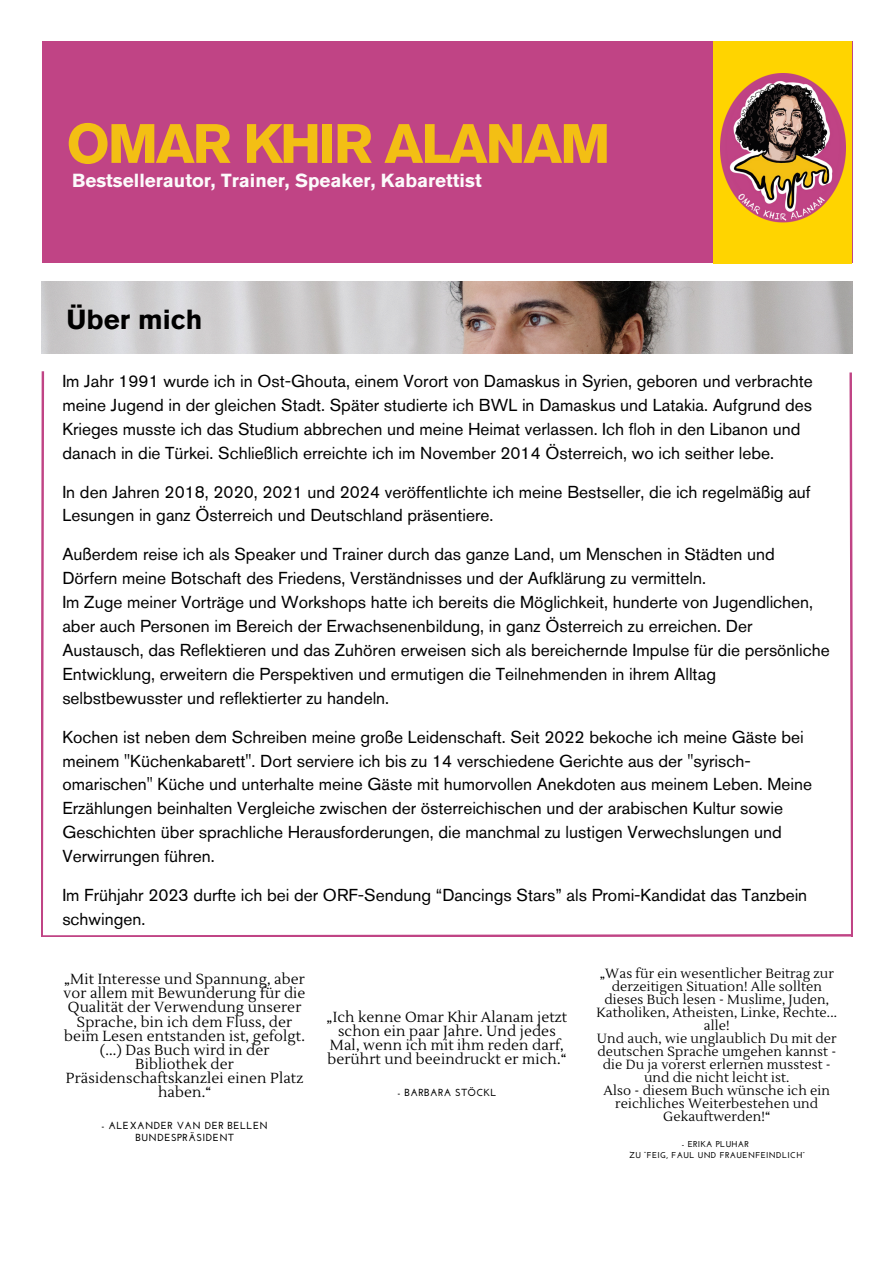
<style>
.page{position:relative;width:894px;height:1263px;background:#fff}
.page>*{position:absolute;margin:0;border:0;box-sizing:border-box;transform-origin:0 0}
.t1{font:700 54.9px "Akzidenz Grotesk Pro";letter-spacing:-.04em;color:#f3bf14}
.t2{font:700 27.45px "Akzidenz Grotesk Pro";color:#000}
.t3{font:700 18.9px "Akzidenz Grotesk Pro";color:#fcfafb}
.t4{font:17.25px/23.9px "Akzidenz Grotesk Pro";color:#000}
.t5{font:14.55px/14.1px "Lustria";letter-spacing:.01em;color:#000;text-align:center}
.t6{font:13.35px/12.9px "Lustria";letter-spacing:.01em;color:#000;text-align:center}
.t7{font:700 10.2px "Josefin Sans";letter-spacing:.04em;color:#000}
.t8{font:700 8.55px "Josefin Sans";letter-spacing:.04em;color:#000}
</style>
<div class="page">
<div style="left:42px;top:42px;width:810px;height:221px;background:#c04485"></div>
<div style="left:713px;top:42px;width:138px;height:221px;background:#ffd400"></div>
<img style="left:720px;top:74px;width:125px;height:149px">
<img style="left:42px;top:281px;width:810px;height:72px">
<svg style="left:42px;top:371px;width:810px;height:565px"></svg>
<p class="t1" style="left:66px;top:122px;width:545px">OMAR KHIR ALANAM</p>
<p class="t3" style="left:72px;top:173px;width:411px">Bestsellerautor, Trainer, Speaker, Kabarettist</p>
<p class="t2" style="left:66px;top:308px;width:137px">Über mich</p>
<p class="t4" style="left:62px;top:371px;width:751px">Im Jahr 1991 wurde ich in Ost-Ghouta, einem Vorort von Damaskus in Syrien, geboren und verbrachte meine Jugend in der gleichen Stadt. Später studierte ich BWL in Damaskus und Latakia. Aufgrund des Krieges musste ich das Studium abbrechen und meine Heimat verlassen. Ich floh in den Libanon und danach in die Türkei. Schließlich erreichte ich im November 2014 Österreich, wo ich seither lebe.</p>
<p class="t4" style="left:62px;top:481px;width:749px">In den Jahren 2018, 2020, 2021 und 2024 veröffentlichte ich meine Bestseller, die ich regelmäßig auf<br>Lesungen in ganz Österreich und Deutschland präsentiere.</p>
<p class="t4" style="left:62px;top:544px;width:713px">Außerdem reise ich als Speaker und Trainer durch das ganze Land, um Menschen in Städten und<br>Dörfern meine Botschaft des Friedens, Verständnisses und der Aufklärung zu vermitteln.</p>
<p class="t4" style="left:62px;top:592px;width:768px">Im Zuge meiner Vorträge und Workshops hatte ich bereits die Möglichkeit, hunderte von Jugendlichen, aber auch Personen im Bereich der Erwachsenenbildung, in ganz Österreich zu erreichen. Der Austausch, das Reflektieren und das Zuhören erweisen sich als bereichernde Impulse für die persönliche Entwicklung, erweitern die Perspektiven und ermutigen die Teilnehmenden in ihrem Alltag selbstbewusster und reflektierter zu handeln.</p>
<p class="t4" style="left:62px;top:726px;width:751px">Kochen ist neben dem Schreiben meine große Leidenschaft. Seit 2022 bekoche ich meine Gäste bei meinem "Küchenkabarett". Dort serviere ich bis zu 14 verschiedene Gerichte aus der "syrisch&shy;omarischen" Küche und unterhalte meine Gäste mit humorvollen Anekdoten aus meinem Leben. Meine Erzählungen beinhalten Vergleiche zwischen der österreichischen und der arabischen Kultur sowie Geschichten über sprachliche Herausforderungen, die manchmal zu lustigen Verwechslungen und Verwirrungen führen.</p>
<p class="t4" style="left:62px;top:885px;width:746px">Im Frühjahr 2023 durfte ich bei der ORF-Sendung “Dancings Stars” als Promi-Kandidat das Tanzbein schwingen.</p>
<p class="t5" style="left:64px;top:972px;width:243px">„Mit Interesse und Spannung, aber vor allem mit Bewunderung für die<br>Qualität der Verwendung unserer<br>Sprache, bin ich dem Fluss, der beim Lesen entstanden ist, gefolgt. (...) Das Buch wird in der<br>Bibliothek der<br>Präsidenschaftskanzlei einen Platz haben.“</p>
<p class="t7" style="left:101px;top:1121px;width:168px">- ALEXANDER VAN DER BELLEN</p>
<p class="t7" style="left:135px;top:1133px;width:100px">BUNDESPRÄSIDENT</p>
<p class="t5" style="left:326px;top:1010px;width:242px">„Ich kenne Omar Khir Alanam jetzt schon ein paar Jahre. Und jedes<br>Mal, wenn ich mit ihm reden darf, berührt und beeindruckt er mich.“</p>
<p class="t7" style="left:397px;top:1088px;width:100px">- BARBARA STÖCKL</p>
<p class="t6" style="left:596px;top:967px;width:242px">„Was für ein wesentlicher Beitrag zur derzeitigen Situation! Alle sollten dieses Buch lesen - Muslime, Juden,<br>Katholiken, Atheisten, Linke, Rechte... alle!</p>
<p class="t6" style="left:596px;top:1032px;width:241px">Und auch, wie unglaublich Du mit der deutschen Sprache umgehen kannst - die Du ja vorerst erlernen musstest - und die nicht leicht ist.</p>
<p class="t6" style="left:603px;top:1084px;width:228px">Also - diesem Buch wünsche ich ein reichliches Weiterbestehen und<br>Gekauftwerden!“</p>
<p class="t8" style="left:681px;top:1141px;width:69px">- ERIKA PLUHAR</p>
<p class="t8" style="left:629px;top:1151px;width:177px">ZU “FEIG, FAUL UND FRAUENFEINDLICH”</p>
</div>
